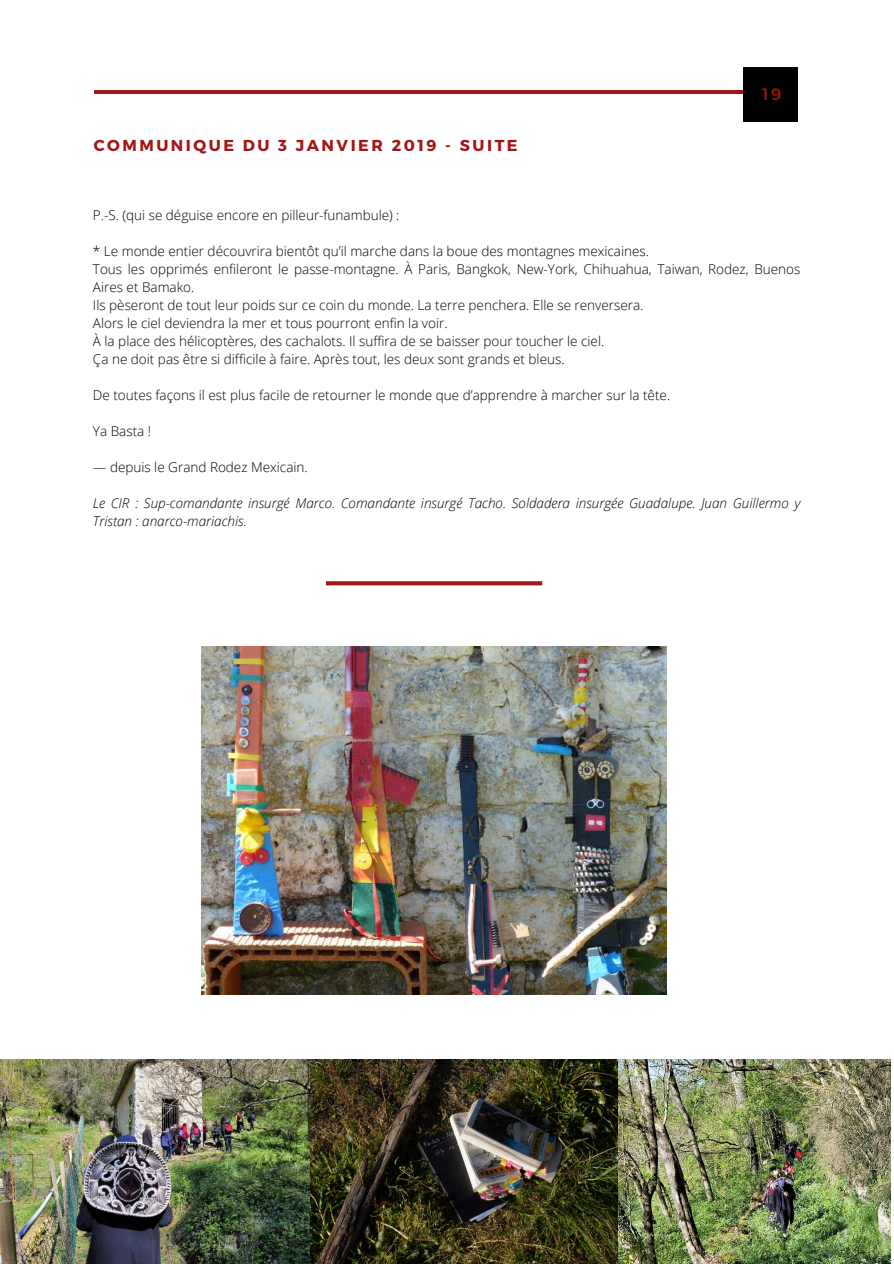
<style>
.page{position:relative;width:894px;height:1264px;background:#fff}
.page>*{position:absolute;margin:0;border:0;box-sizing:border-box;transform-origin:0 0}
.t1{font:16.5px "Montserrat";color:#a41515}
.t2{font:700 15.9px "Montserrat";letter-spacing:.16em;color:#a41515}
.t3{font:300 13.5px/18px "Open Sans";color:#000}
.t4{font:italic 300 13.5px/18px "Open Sans";color:#000}
</style>
<div class="page">
<hr style="left:95px;top:90px;width:702px;height:3px;background:#a41515">
<div style="left:743px;top:68px;width:54px;height:53px;background:#000"></div>
<svg style="left:326px;top:581px;width:216px;height:4px"></svg>
<img style="left:0;top:1059px;width:890px;height:204px">
<img style="left:202px;top:647px;width:464px;height:347px">
<p class="t2" style="left:94px;top:135px;width:425px">COMMUNIQUE DU 3 JANVIER 2019 - SUITE</p>
<p class="t1" style="left:761px;top:84px;width:21px">19</p>
<p class="t3" style="left:93px;top:205px;width:308px">P.-S. (qui se déguise encore en pilleur-funambule) :</p>
<p class="t3" style="left:93px;top:241px;width:708px">* Le monde entier découvrira bientôt qu’il marche dans la boue des montagnes mexicaines.<br>Tous les opprimés enfileront le passe-montagne. À Paris, Bangkok, New-York, Chihuahua, Taiwan, Rodez, Buenos Aires et Bamako.<br>Ils pèseront de tout leur poids sur ce coin du monde. La terre penchera. Elle se renversera.<br>Alors le ciel deviendra la mer et tous pourront enfin la voir.<br>À la place des hélicoptères, des cachalots. Il suffira de se baisser pour toucher le ciel.<br>Ça ne doit pas être si difficile à faire. Après tout, les deux sont grands et bleus.</p>
<p class="t3" style="left:93px;top:385px;width:578px">De toutes façons il est plus facile de retourner le monde que d’apprendre à marcher sur la tête.</p>
<p class="t3" style="left:93px;top:421px;width:60px">Ya Basta !</p>
<p class="t3" style="left:93px;top:458px;width:216px">— depuis le Grand Rodez Mexicain.</p>
<p class="t4" style="left:93px;top:494px;width:708px">Le CIR : Sup-comandante insurgé Marco. Comandante insurgé Tacho. Soldadera insurgée Guadalupe. Juan Guillermo y<br>Tristan : anarco-mariachis.</p>
</div>
